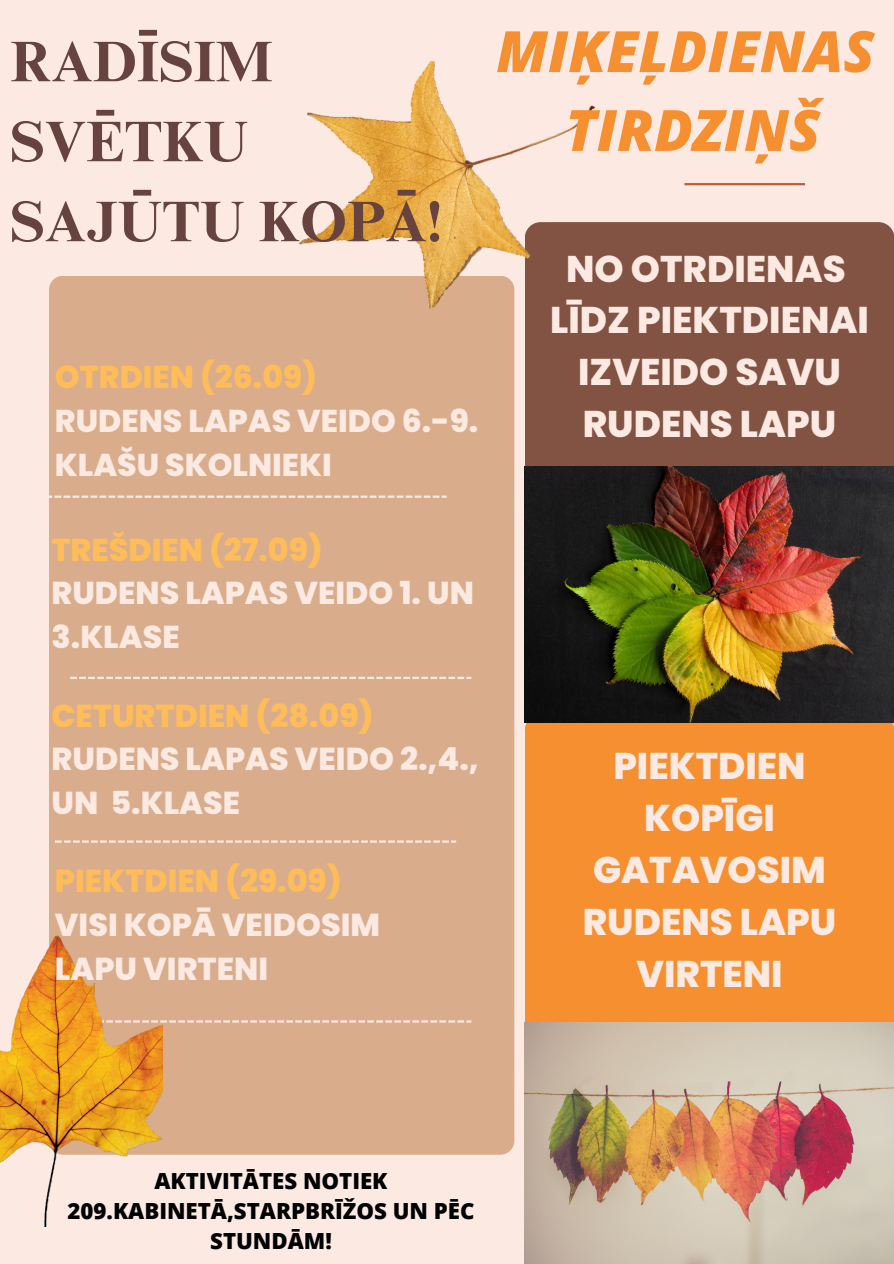
<style>
.page{position:relative;width:894px;height:1264px;background:#fff}
.page>*{position:absolute;margin:0;border:0;box-sizing:border-box;transform-origin:0 0}
.t1{font:700 57.3px/79.9px "Times NRMT Pro";color:#66433e}
.t2{font:italic 800 57px "Open Sans";color:#f68f30}
.t3{font:800 37.2px/51.8px "Poppins";color:#fbe9e2;text-align:center}
.t4{font:800 31.65px/44px "Poppins";color:#fbe9e2}
.t5{font:800 31.65px "Poppins";color:#ffbd59}
.t6{font:800 31.5px/44px "Poppins";color:#fbe9e2}
.t7{font:800 31.5px "Poppins";color:#ffbd59}
.t8{font:800 22.2px/30.5px "Open Sans";color:#000;text-align:center}
</style>
<div class="page">
<div style="left:0;top:0;width:893px;height:1263px;background:#fbe9e2"></div>
<div style="left:49px;top:276px;width:465px;height:878px;background:#d9ad8c;border-radius:14px"></div>
<hr style="left:684px;top:183px;width:120px;height:2px;background:#bc5c3b">
<div style="left:524px;top:222px;width:369px;height:457px;background:#825242;border-radius:16px"></div>
<div style="left:524px;top:715px;width:369px;height:475px;background:#f68f30;border-radius:15px"></div>
<svg style="left:49px;top:495px;width:397px;height:3px"></svg>
<svg style="left:70px;top:676px;width:401px;height:3px"></svg>
<svg style="left:55px;top:840px;width:401px;height:2px"></svg>
<svg style="left:163px;top:1020px;width:308px;height:2px"></svg>
<img style="left:299px;top:61px;width:296px;height:252px">
<img style="left:0;top:936px;width:163px;height:290px">
<img style="left:524px;top:466px;width:369px;height:256px">
<img style="left:524px;top:1022px;width:369px;height:241px">
<p class="t1" style="left:10px;top:29px;width:433px">RADĪSIM<br>SVĒTKU<br>SAJŪTU KOPĀ!</p>
<p class="t7" style="left:55px;top:355px;width:263px">OTRDIEN (26.09)</p>
<p class="t6" style="left:55px;top:399px;width:424px">RUDENS LAPAS VEIDO 6.-9.<br>KLAŠU SKOLNIEKI</p>
<p class="t2" style="left:496px;top:11px;width:380px">MIĶEĻDIENAS</p>
<p class="t2" style="left:565px;top:90px;width:256px">TIRDZIŅŠ</p>
<p class="t3" style="left:566px;top:243px;width:281px">NO OTRDIENAS</p>
<p class="t3" style="left:550px;top:294px;width:320px">LĪDZ PIEKTDIENAI</p>
<p class="t3" style="left:578px;top:346px;width:264px;text-align:left">IZVEIDO SAVU<br>RUDENS LAPU</p>
<p class="t5" style="left:51px;top:528px;width:273px">TREŠDIEN (27.09)</p>
<p class="t4" style="left:51px;top:571px;width:424px;line-height:43.3px">RUDENS LAPAS VEIDO 1. UN<br>3.KLASE</p>
<p class="t5" style="left:51px;top:693px;width:323px">CETURTDIEN (28.09)</p>
<p class="t4" style="left:51px;top:737px;width:429px">RUDENS LAPAS VEIDO 2.,4.,<br>UN 5.KLASE</p>
<p class="t5" style="left:55px;top:859px;width:288px">PIEKTDIEN (29.09)</p>
<p class="t4" style="left:55px;top:903px;width:326px">VISI KOPĀ VEIDOSIM<br>LAPU VIRTENI</p>
<p class="t3" style="left:613px;top:740px;width:194px">PIEKTDIEN</p>
<p class="t3" style="left:582px;top:792px;width:255px">KOPĪGI<br>GATAVOSIM<br>RUDENS LAPU<br>VIRTENI</p>
<p class="t8" style="left:67px;top:1164px;width:408px">AKTIVITĀTES NOTIEK<br>209.KABINETĀ,STARPBRĪŽOS UN PĒC<br>STUNDĀM!</p>
</div>
